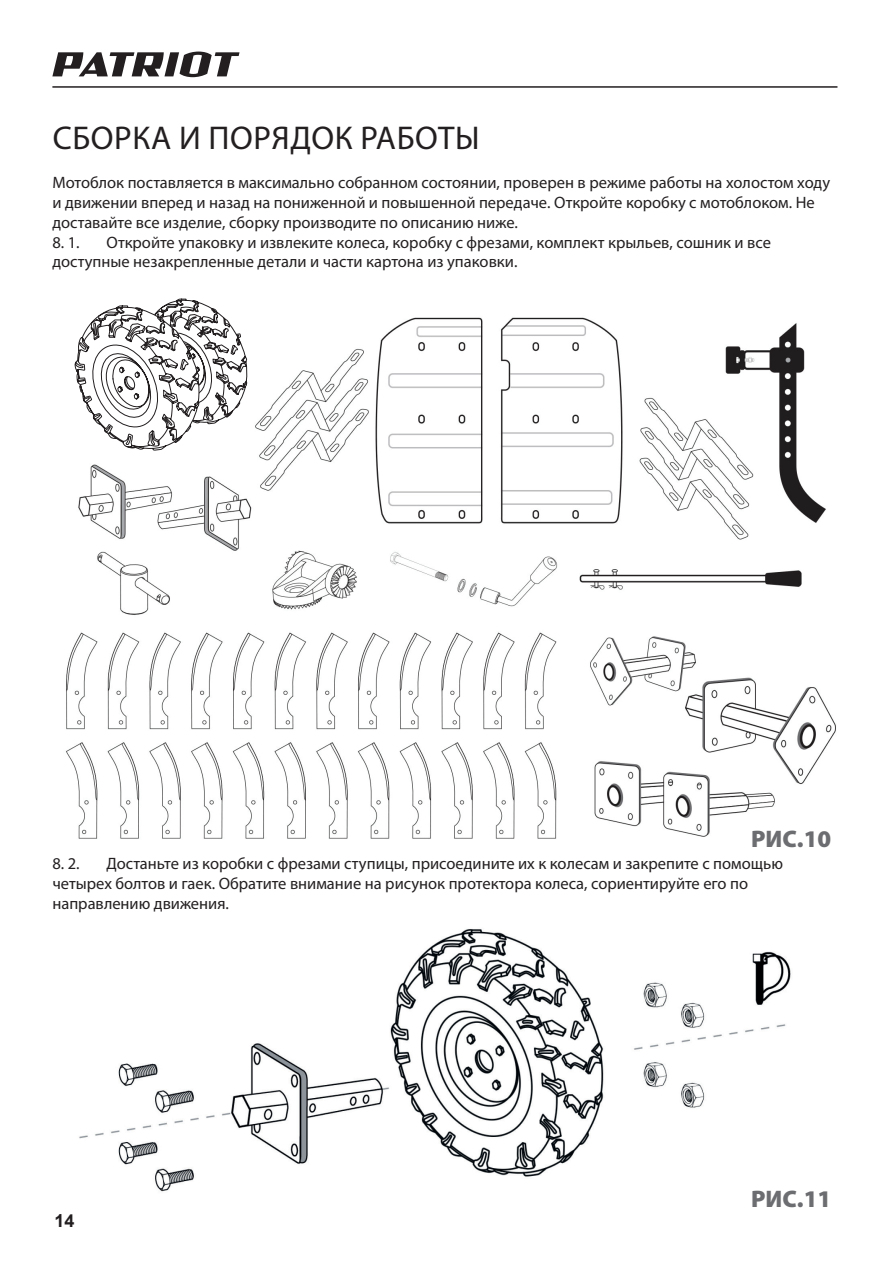
<style>
.page{position:relative;width:893px;height:1262px;background:#fff}
.page>*{position:absolute;margin:0;border:0;box-sizing:border-box;transform-origin:0 0}
.t1{font:33px "Myriad Pro";letter-spacing:.02em;color:#231f20}
.t2{font:900 24px "Myriad Pro";color:#6c6d70}
.t3{font:700 18px "Arial";color:#231f20}
.t4{font:16.5px/19.8px "Myriad Pro";color:#231f20}
</style>
<div class="page">
<svg style="left:52px;top:52px;width:187px;height:25px"></svg>
<hr style="left:52px;top:86px;width:785px;height:2px;background:#231f20">
<img style="left:66px;top:317px;width:770px;height:522px">
<svg style="left:66px;top:317px;width:279px;height:145px"></svg>
<img style="left:79px;top:929px;width:712px;height:263px">
<svg style="left:69px;top:298px;width:185px;height:160px"></svg>
<h1 class="t1" style="left:53px;top:117px;width:429px">СБОРКА И ПОРЯДОК РАБОТЫ</h1>
<p class="t4" style="left:52px;top:172px;width:779px">Мотоблок поставляется в максимально собранном состоянии, проверен в режиме работы на холостом ходу и движении вперед и назад на пониженной и повышенной передаче. Откройте коробку с мотоблоком. Не доставайте все изделие, сборку производите по описанию ниже.</p>
<p class="t4" style="left:52px;top:232px;width:29px">8. 1.</p>
<p class="t4" style="left:52px;top:232px;width:720px;text-indent:54px">Откройте упаковку и извлеките колеса, коробку с фрезами, комплект крыльев, сошник и все доступные незакрепленные детали и части картона из упаковки.</p>
<h2 class="t2" style="left:751px;top:822px;width:82px">РИС.10</h2>
<p class="t4" style="left:52px;top:853px;width:732px;text-indent:54px">Достаньте из коробки с фрезами ступицы, присоедините их к колесам и закрепите с помощью четырех болтов и гаек. Обратите внимание на рисунок протектора колеса, сориентируйте его по направлению движения.</p>
<p class="t4" style="left:52px;top:853px;width:29px">8. 2.</p>
<p class="t3" style="left:55px;top:1208px;width:22px">14</p>
<h2 class="t2" style="left:751px;top:1183px;width:82px">РИС.11</h2>
</div>
